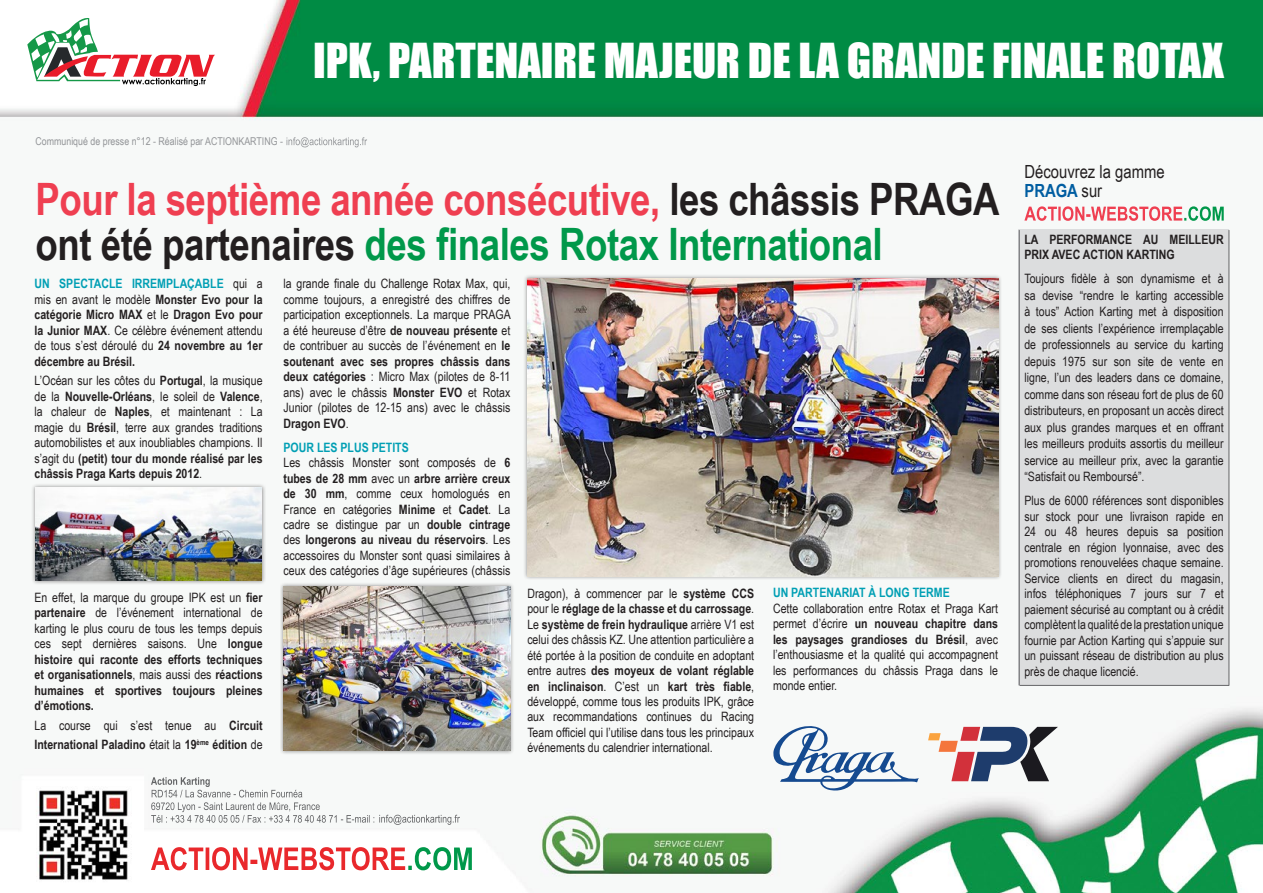
<style>
.page{position:relative;width:1263px;height:893px;background:#fff}
.page>*{position:absolute;margin:0;border:0;box-sizing:border-box;transform-origin:0 0}
.t1{font:700 44.7px/45px "Arial Narrow";letter-spacing:-.01em;color:#231f20}
.t2{font:44.25px "Impact";color:#fff}
.t3{font:18.15px/19.5px "Arial Narrow";color:#231f20}
.t4{font:12.9px/15.5px "Arial Narrow";color:#231f20;text-align:justify}
.t5{font:700 12.9px/15.5px "Arial Narrow";color:#231f20}
.t6{font:700 12.9px "Arial Narrow";color:#009fb4}
.t7{font:10.8px "Arial Narrow";color:#939598}
.s1{color:#ef3f51}
.s2{color:#00984a}
.s3{color:#009fb4}
.s4{font-weight:400}
.s5{font-weight:700}
.s6{font-weight:700;color:#009fb4}
.s7{font-weight:700;color:#005da1}
</style>
<div class="page">
<img style="left:0;top:0;width:1263px;height:893px">
<svg style="left:27px;top:17px;width:188px;height:69px"></svg>
<svg style="left:151px;top:847px;width:321px;height:23px"></svg>
<svg style="left:151px;top:777px;width:309px;height:48px"></svg>
<div style="left:1018px;top:230px;width:210px;height:455px;background:#dcddde"></div>
<div style="left:280px;top:583px;width:234px;height:172px;background:#231f20;opacity:.5"></div>
<img style="left:283px;top:586px;width:227px;height:165px">
<div style="left:31px;top:483px;width:235px;height:101px;background:#231f20;opacity:.5"></div>
<img style="left:35px;top:487px;width:227px;height:93px">
<div style="left:523px;top:275px;width:479px;height:305px;background:#231f20;opacity:.5"></div>
<img style="left:527px;top:279px;width:471px;height:297px">
<svg style="left:773px;top:725px;width:146px;height:67px"></svg>
<svg style="left:928px;top:727px;width:130px;height:54px"></svg>
<svg style="left:287px;top:137px;width:80px;height:10px"></svg>
<svg style="left:1024px;top:206px;width:200px;height:15px"></svg>
<hr style="left:1019px;top:230px;width:1px;height:455px;background:#636466">
<hr style="left:1228px;top:230px;width:1px;height:455px;background:#636466">
<hr style="left:1020px;top:685px;width:209px;height:1px;background:#636466">
<p class="t7" style="left:36px;top:133px;width:249px">Communiqué de presse n°12 - Réalisé par ACTIONKARTING -</p>
<h2 class="t2" style="left:313px;top:26px;width:912px">IPK, PARTENAIRE MAJEUR DE LA GRANDE FINALE ROTAX</h2>
<h1 class="t1" style="left:36px;top:175px;width:965px"><span class="s1">Pour la septième année consécutive,</span> les châssis PRAGA ont été partenaires <span class="s2">des finales Rotax International</span></h1>
<p class="t5" style="left:34px;top:275px;width:230px;text-align:justify"><span class="s3">UN SPECTACLE IRREMPLAÇABLE</span> <span class="s4">qui a mis en avant le modèle</span> Monster Evo pour la catégorie Micro MAX <span class="s4">et le</span> Dragon Evo pour la Junior MAX<span class="s4">. Ce célèbre événement attendu de tous s’est déroulé du</span> 24 novembre au 1er décembre au Brésil.</p>
<p class="t4" style="left:34px;top:372px;width:230px">L’Océan sur les côtes du <span class="s5">Portugal</span>, la musique de la <span class="s5">Nouvelle-Orléans</span>, le soleil de <span class="s5">Valence</span>, la chaleur de <span class="s5">Naples</span>, et maintenant : La magie du <span class="s5">Brésil</span>, terre aux grandes traditions automobilistes et aux inoubliables champions. Il s’agit du <span class="s5">(petit) tour du monde réalisé par les châssis Praga Karts depuis 2012</span>.</p>
<p class="t4" style="left:34px;top:589px;width:230px">En effet, la marque du groupe IPK est un <span class="s5">fier partenaire</span> de l’événement international de karting le plus couru de tous les temps depuis ces sept dernières saisons. Une <span class="s5">longue histoire qui raconte des efforts techniques et organisationnels</span>, mais aussi des <span class="s5">réactions humaines et sportives toujours pleines d’émotions.</span></p>
<p class="t5" style="left:34px;top:715px;width:230px;line-height:19.5px"><span class="s4">La course qui s’est tenue au</span> Circuit<br>International Paladino <span class="s4">était la</span> 19<sup>ème</sup> édition <span class="s4">de</span></p>
<p class="t4" style="left:283px;top:275px;width:229px">la grande finale du Challenge Rotax Max, qui, comme toujours, a enregistré des chiffres de participation exceptionnels. La marque PRAGA a été heureuse d’être <span class="s5">de nouveau présente</span> et de contribuer au succès de l’événement en <span class="s5">le soutenant avec ses propres châssis dans deux catégories</span> : Micro Max (pilotes de 8-11 ans) avec le châssis <span class="s5">Monster EVO</span> et Rotax Junior (pilotes de 12-15 ans) avec le châssis <span class="s5">Dragon EVO</span>.</p>
<p class="t4" style="left:283px;top:439px;width:228px;text-align:left"><span class="s6">POUR LES PLUS PETITS<br></span>Les châssis Monster sont composés de <span class="s5">6 tubes de 28 mm</span> avec un <span class="s5">arbre arrière creux de 30 mm</span>, comme ceux homologués en France en catégories <span class="s5">Minime</span> et <span class="s5">Cadet</span>. La cadre se distingue par un <span class="s5">double cintrage </span>des <span class="s5">longerons au niveau du réservoirs</span>. Les accessoires du Monster sont quasi similaires à ceux des catégories d’âge supérieures (châssis</p>
<p class="t4" style="left:527px;top:585px;width:228px">Dragon), à commencer par le <span class="s5">système CCS </span>pour le <span class="s5">réglage de la chasse et du carrossage</span>.<br>Le <span class="s5">système de frein hydraulique</span> arrière V1 est celui des châssis KZ. Une attention particulière a été portée à la position de conduite en adoptant entre autres <span class="s5">des moyeux de volant réglable en inclinaison</span>. C’est un <span class="s5">kart très fiable</span>, développé, comme tous les produits IPK, grâce aux recommandations continues du Racing Team officiel qui l’utilise dans tous les principaux événements du calendrier international.</p>
<p class="t6" style="left:773px;top:583px;width:178px">UN PARTENARIAT À LONG TERME</p>
<p class="t4" style="left:773px;top:600px;width:226px">Cette collaboration entre Rotax et Praga Kart permet d’écrire <span class="s5">un nouveau chapitre dans les paysages grandioses du Brésil</span>, avec l’enthousiasme et la qualité qui accompagnent les performances du châssis Praga dans le monde entier.</p>
<h3 class="t3" style="left:1024px;top:161px;width:142px">Découvrez la gamme<br><span class="s7">PRAGA</span> sur</h3>
<p class="t5" style="left:1024px;top:231px;width:201px">LA PERFORMANCE AU MEILLEUR<br>PRIX AVEC ACTION KARTING</p>
<p class="t4" style="left:1024px;top:270px;width:201px;line-height:16.5px">Toujours fidèle à son dynamisme et à sa devise “rendre le karting accessible à tous” Action Karting met à disposition de ses clients l’expérience irremplaçable de professionnels au service du karting depuis 1975 sur son site de vente en ligne, l’un des leaders dans ce domaine, comme dans son réseau fort de plus de 60 distributeurs, en proposant un accès direct aux plus grandes marques et en offrant les meilleurs produits assortis du meilleur service au meilleur prix, avec la garantie “Satisfait ou Remboursé”.</p>
<p class="t4" style="left:1024px;top:492px;width:201px">Plus de 6000 références sont disponibles sur stock pour une livraison rapide en 24 ou 48 heures depuis sa position centrale en région lyonnaise, avec des promotions renouvelées chaque semaine.<br>Service clients en direct du magasin, infos téléphoniques 7 jours sur 7 et paiement sécurisé au comptant ou à crédit complètent la qualité de la prestation unique fournie par Action Karting qui s’appuie sur un puissant réseau de distribution au plus près de chaque licencié.</p>
</div>
